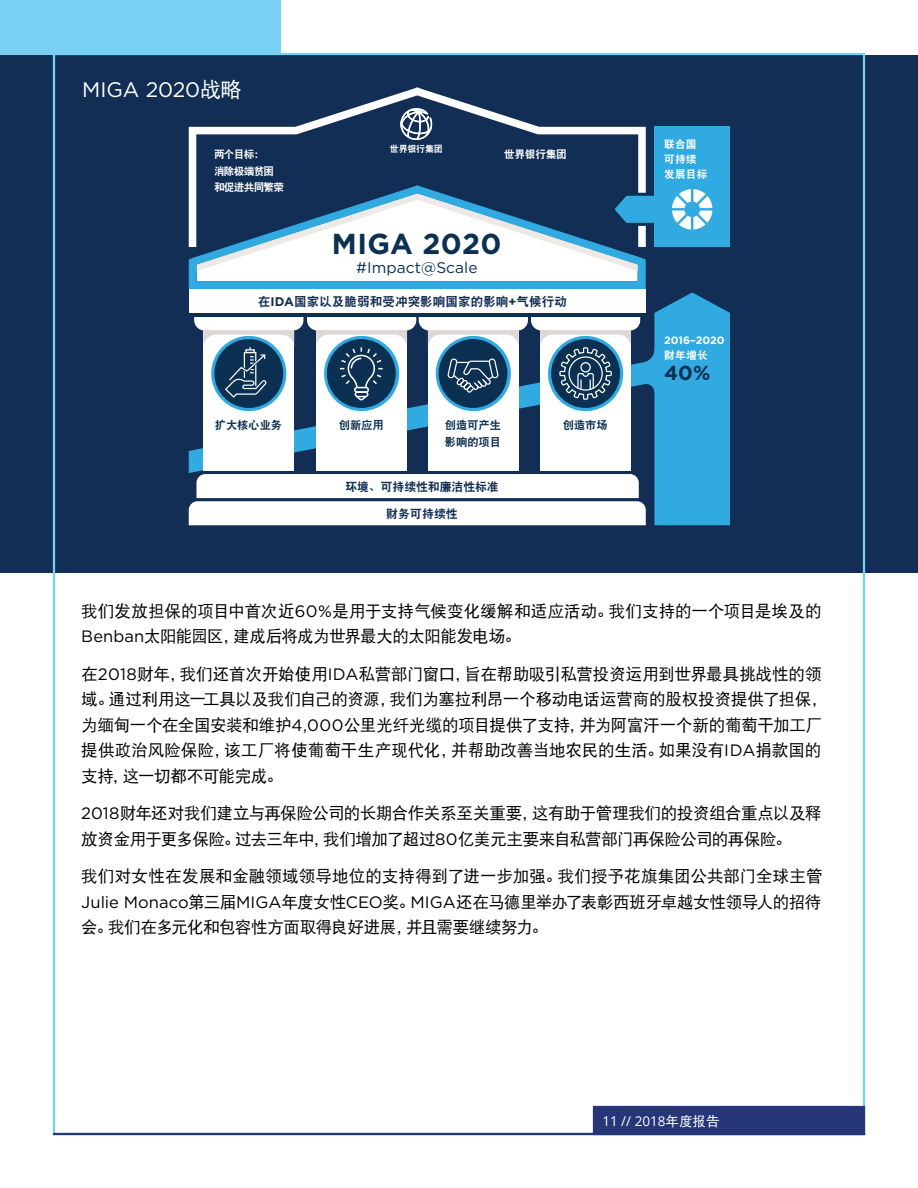
<style>
.page{position:relative;width:918px;height:1188px;background:#fff}
.page>*{position:absolute;margin:0;border:0;box-sizing:border-box;transform-origin:0 0}
.t1{font:700 28.8px "Gotham HTF";letter-spacing:.01em;color:#0b3051}
.t2{font:21px "Gotham HTF";letter-spacing:-.005em;color:#fff}
.t3{font:700 20.25px "Gotham HTF";color:#0b3051}
.t4{font:16.5px/25.5px "DFP Hei W5";letter-spacing:-.02em;color:#000101}
.t5{font:15.45px "Gotham HTF";letter-spacing:.005em;color:#0b3051}
.t6{font:13.5px "Open Sans";color:#fff}
.t7{font:12.45px "DFP Hei W9";letter-spacing:.01em;color:#122e54}
.t8{font:11.85px "DFP Hei W9";letter-spacing:-.005em;color:#122e54}
.t9{font:11.25px/16.5px "DFP Hei W9";letter-spacing:-.005em;color:#0b3051}
.t10{font:10.65px/16.5px "DFP Hei W9";letter-spacing:-.07em;color:#fff}
.t11{font:10.65px "DFP Hei W9";letter-spacing:-.025em;color:#fff}
.t12{font:10.65px/15px "DFP Hei W9";letter-spacing:.02em;color:#fff}
.t13{font:700 10.65px "Gotham HTF";color:#fff}
.t14{font:9px "DFP Hei W9";letter-spacing:-.025em;color:#fff}
.s1{font-family:"DFP Hei W5"}
.s2{font-family:"Gotham HTF";font-weight:700}
.s3{font-family:"Gotham HTF"}
</style>
<div class="page">
<div style="left:0;top:0;width:54px;height:54px;background:#78d0f5"></div>
<div style="left:54px;top:0;width:227px;height:54px;background:#78d0f5"></div>
<div style="left:0;top:55px;width:918px;height:518px;background:#122e54"></div>
<svg style="left:189px;top:87px;width:457px;height:98px"></svg>
<svg style="left:189px;top:185px;width:457px;height:104px;fill:#30aae1"></svg>
<div style="left:189px;top:289px;width:457px;height:28px;background:#fff"></div>
<div style="left:654px;top:127px;width:76px;height:120px;background:#30aae1"></div>
<svg style="left:189px;top:292px;width:541px;height:233px"></svg>
<svg style="left:400px;top:108px;width:32px;height:32px"></svg>
<div style="left:593px;top:1106px;width:272px;height:29px;background:#263678"></div>
<hr style="left:54px;top:1133px;width:810px;height:2px;background:#263678">
<svg style="left:197px;top:189px;width:515px;height:92px"></svg>
<p class="t2" style="left:82px;top:78px;width:161px">MIGA 2020<span class="s1">战略</span></p>
<p class="t14" style="left:390px;top:143px;width:54px">世界银行集团</p>
<p class="t10" style="left:214px;top:146px;width:72px">两个目标：<br>消除极端贫困和促进共同繁荣</p>
<p class="t11" style="left:504px;top:149px;width:64px">世界银行集团</p>
<h1 class="t1" style="left:332px;top:227px;width:171px">MIGA 2020</h1>
<p class="t5" style="left:356px;top:259px;width:123px">#Impact@Scale</p>
<p class="t7" style="left:258px;top:295px;width:310px">在<span class="s2">IDA</span>国家以及脆弱和受冲突影响国家的影响<span class="s2">+</span>气候行动</p>
<p class="t9" style="left:215px;top:417px;width:69px">扩大核心业务</p>
<p class="t9" style="left:339px;top:417px;width:46px">创新应用</p>
<p class="t9" style="left:445px;top:417px;width:58px">创造可产生影响的项目</p>
<p class="t9" style="left:563px;top:417px;width:46px">创造市场</p>
<p class="t8" style="left:345px;top:480px;width:155px">环境、可持续性和廉洁性标准</p>
<p class="t8" style="left:386px;top:507px;width:73px">财务可持续性</p>
<p class="t12" style="left:664px;top:137px;width:45px">联合国可持续发展目标</p>
<p class="t13" style="left:664px;top:334px;width:62px">2016–2020</p>
<p class="t11" style="left:664px;top:349px;width:45px">财年增长</p>
<p class="t3" style="left:664px;top:361px;width:48px">40%</p>
<p class="t4" style="left:81px;top:598px;width:742px">我们发放担保的项目中首次近<span class="s3">60%</span>是用于支持气候变化缓解和适应活动。我们支持的一个项目是埃及的<br><span class="s3">Benban</span>太阳能园区，建成后将成为世界最大的太阳能发电场。</p>
<p class="t4" style="left:81px;top:661px;width:747px">在<span class="s3">2018</span>财年，我们还首次开始使用<span class="s3">IDA</span>私营部门窗口，旨在帮助吸引私营投资运用到世界最具挑战性的领域。通过利用这一工具以及我们自己的资源，我们为塞拉利昂一个移动电话运营商的股权投资提供了担保，为缅甸一个在全国安装和维护<span class="s3">4,000</span>公里光纤光缆的项目提供了支持，并为阿富汗一个新的葡萄干加工厂提供政治风险保险，该工厂将使葡萄干生产现代化，并帮助改善当地农民的生活。如果没有<span class="s3">IDA</span>捐款国的支持，这一切都不可能完成。</p>
<p class="t4" style="left:81px;top:800px;width:742px"><span class="s3">2018</span>财年还对我们建立与再保险公司的长期合作关系至关重要，这有助于管理我们的投资组合重点以及释放资金用于更多保险。过去三年中，我们增加了超过<span class="s3">80</span>亿美元主要来自私营部门再保险公司的再保险。</p>
<p class="t4" style="left:81px;top:863px;width:743px;text-align:justify">我们对女性在发展和金融领域领导地位的支持得到了进一步加强。我们授予花旗集团公共部门全球主管<span class="s3">Julie Monaco</span>第三届<span class="s3">MIGA</span>年度女性<span class="s3">CEO</span>奖。<span class="s3">MIGA</span>还在马德里举办了表彰西班牙卓越女性领导人的招待会。我们在多元化和包容性方面取得良好进展，并且需要继续努力。</p>
<p class="t6" style="left:602px;top:1111px;width:119px">11 // 2018<span class="s1">年度报告</span></p>
</div>
